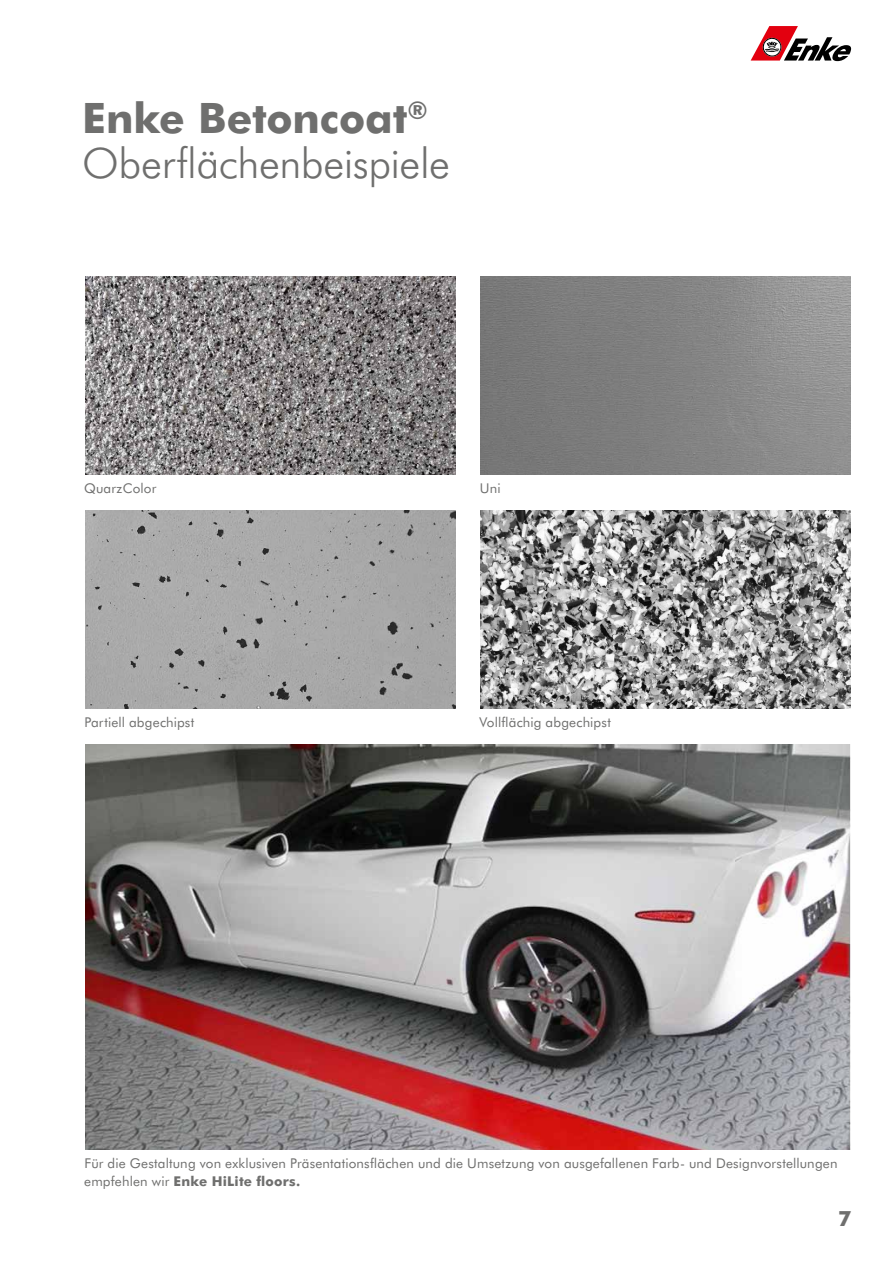
<style>
.page{position:relative;width:893px;height:1263px;background:#fff}
.page>*{position:absolute;margin:0;border:0;box-sizing:border-box;transform-origin:0 0}
.t1{font:300 42px/45px "Futura BT";letter-spacing:-.01em;color:#6f6f6e}
.t2{font:700 21px "Futura BT";color:#6f6f6e}
.t3{font:13.5px/18px "Futura BT";letter-spacing:.01em;color:#6f6f6e}
.s1{font-weight:700}
</style>
<div class="page">
<img style="left:480px;top:277px;width:370px;height:198px">
<img style="left:85px;top:277px;width:370px;height:198px">
<img style="left:480px;top:511px;width:370px;height:197px">
<div style="left:85px;top:511px;width:370px;height:197px;background:#a9a9a9"></div>
<img style="left:85px;top:744px;width:765px;height:406px">
<svg style="left:751px;top:26px;width:101px;height:35px"></svg>
<h1 class="t1" style="left:82px;top:95px;width:370px"><span class="s1">Enke Betoncoat</span><sup>®<br></sup>Oberflächenbeispiele</h1>
<p class="t3" style="left:84px;top:479px;width:74px">QuarzColor</p>
<p class="t3" style="left:84px;top:713px;width:111px">Partiell abgechipst</p>
<p class="t3" style="left:480px;top:479px;width:22px">Uni</p>
<p class="t3" style="left:479px;top:713px;width:133px">Vollflächig abgechipst</p>
<p class="t3" style="left:84px;top:1154px;width:755px">Für die Gestaltung von exklusiven Präsentationsflächen und die Umsetzung von ausgefallenen Farb- und Designvorstellungen empfehlen wir <span class="s1">Enke HiLite floors.</span></p>
<h2 class="t2" style="left:838px;top:1206px;width:15px">7</h2>
</div>
